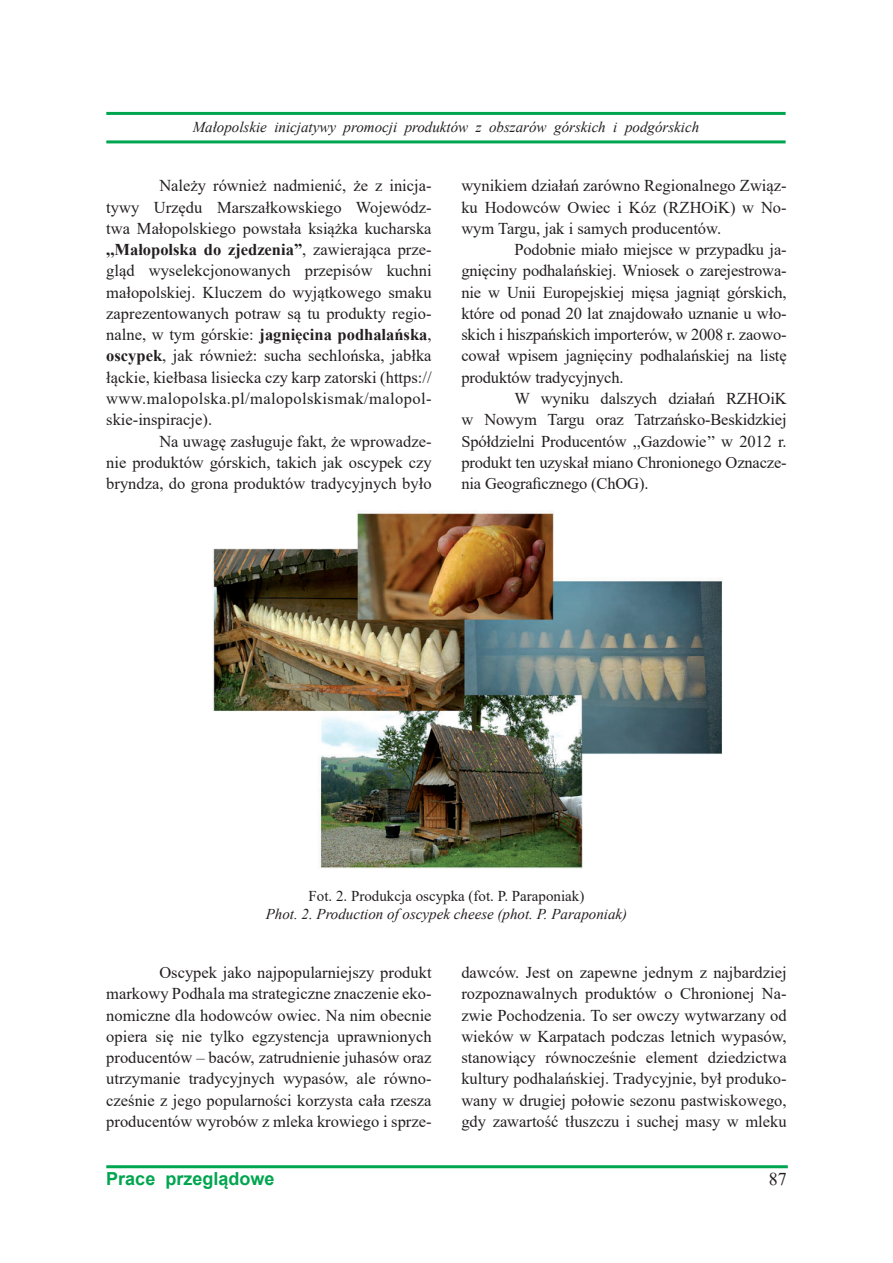
<style>
.page{position:relative;width:893px;height:1263px;background:#fff}
.page>*{position:absolute;margin:0;border:0;box-sizing:border-box;transform-origin:0 0}
.t1{font:700 18px "Arial";color:#00a54f}
.t2{font:18px "Times New Roman";color:#231f20}
.t3{font:16.5px/21.3px "Times New Roman";color:#231f20;text-align:justify}
.t4{font:italic 15px "Times New Roman";color:#231f20}
.t5{font:15px "Times New Roman";color:#231f20}
.s1{font-weight:700}
</style>
<div class="page">
<hr style="left:106px;top:112px;width:680px;height:3px;background:#00a54f">
<hr style="left:106px;top:140px;width:680px;height:3px;background:#00a54f">
<hr style="left:106px;top:1165px;width:682px;height:3px;background:#00a54f">
<img style="left:212px;top:510px;width:511px;height:358px">
<p class="t4" style="left:193px;top:117px;width:508px">Małopolskie inicjatywy promocji produktów z obszarów górskich i podgórskich</p>
<p class="t3" style="left:106px;top:175px;width:327px;text-indent:53px">Należy również nadmienić, że z inicja&shy;tywy Urzędu Marszałkowskiego Wojewódz&shy;twa Małopolskiego powstała książka kucharska <span class="s1">,,Małopolska do zjedzenia”</span>, zawierająca prze&shy;gląd wyselekcjonowanych przepisów kuchni małopolskiej. Kluczem do wyjątkowego smaku zaprezentowanych potraw są tu produkty regio&shy;nalne, w tym górskie: <span class="s1">jagnięcina podhalańska</span>, <span class="s1">oscypek</span>, jak również: sucha sechlońska, jabłka łąckie, kiełbasa lisiecka czy karp zatorski (https:// www.malopolska.pl/malopolskismak/malopol&shy;skie-inspiracje).</p>
<p class="t3" style="left:106px;top:430px;width:327px;text-indent:53px">Na uwagę zasługuje fakt, że wprowadze&shy;nie produktów górskich, takich jak oscypek czy bryndza, do grona produktów tradycyjnych było</p>
<p class="t3" style="left:461px;top:175px;width:327px">wynikiem działań zarówno Regionalnego Związ&shy;ku Hodowców Owiec i Kóz (RZHOiK) w No&shy;wym Targu, jak i samych producentów.</p>
<p class="t3" style="left:461px;top:238px;width:327px;text-indent:53px">Podobnie miało miejsce w przypadku ja&shy;gnięciny podhalańskiej. Wniosek o zarejestrowa&shy;nie w Unii Europejskiej mięsa jagniąt górskich, które od ponad 20 lat znajdowało uznanie u wło&shy;skich i hiszpańskich importerów, w 2008 r. zaowo&shy;cował wpisem jagnięciny podhalańskiej na listę produktów tradycyjnych.</p>
<p class="t3" style="left:461px;top:387px;width:327px;text-indent:53px">W wyniku dalszych działań RZHOiK w Nowym Targu oraz Tatrzańsko-Beskidzkiej Spółdzielni Producentów ,,Gazdowie’’ w 2012 r. produkt ten uzyskał miano Chronionego Oznacze&shy;nia Geograficznego (ChOG).</p>
<p class="t5" style="left:309px;top:886px;width:277px">Fot. 2. Produkcja oscypka (fot. P. Paraponiak)</p>
<p class="t4" style="left:266px;top:904px;width:363px">Phot. 2. Production of oscypek cheese (phot. P. Paraponiak)</p>
<p class="t3" style="left:106px;top:961px;width:327px;text-indent:53px">Oscypek jako najpopularniejszy produkt markowy Podhala ma strategiczne znaczenie eko&shy;nomiczne dla hodowców owiec. Na nim obecnie opiera się nie tylko egzystencja uprawnionych producentów – baców, zatrudnienie juhasów oraz utrzymanie tradycyjnych wypasów, ale równo&shy;cześnie z jego popularności korzysta cała rzesza producentów wyrobów z mleka krowiego i sprze-</p>
<p class="t3" style="left:461px;top:961px;width:327px">dawców. Jest on zapewne jednym z najbardziej rozpoznawalnych produktów o Chronionej Na&shy;zwie Pochodzenia. To ser owczy wytwarzany od wieków w Karpatach podczas letnich wypasów, stanowiący równocześnie element dziedzictwa kultury podhalańskiej. Tradycyjnie, był produko&shy;wany w drugiej połowie sezonu pastwiskowego, gdy zawartość tłuszczu i suchej masy w mleku</p>
<p class="t1" style="left:106px;top:1166px;width:170px">Prace przeglądowe</p>
<p class="t2" style="left:769px;top:1166px;width:19px">87</p>
</div>
